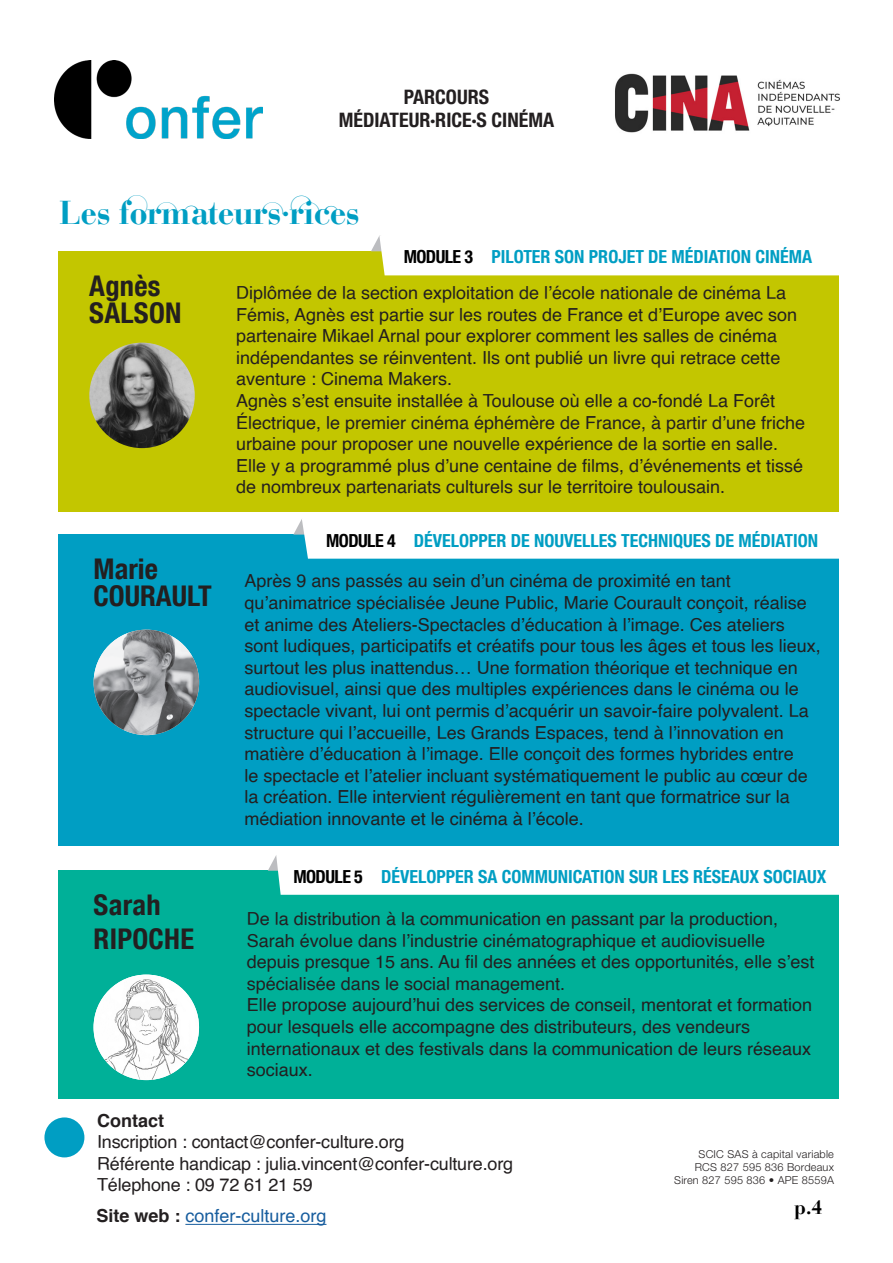
<style>
.page{position:relative;width:893px;height:1263px;background:#fff}
.page>*{position:absolute;margin:0;border:0;box-sizing:border-box;transform-origin:0 0}
.t1{font:700 33px "CO";letter-spacing:-.02em;color:#009ec3}
.List_Paragraph{font:700 condensed 28.5px/27px "Helvetica Neue LT";letter-spacing:.01em;color:#231f20}
.t2{font:700 condensed 19.95px/23.9px "Helvetica Neue LT";color:#231f20;text-align:center}
.t3{font:700 19.5px "CO";color:#000}
.List_Paragraph-2{font:18px/21.6px "Helvetica";color:#231f20}
.List_Paragraph-3{font:700 condensed 18px "Helvetica Neue LT";color:#009ec3}
.t4{font:18px "Helvetica";color:#175d9e}
.t5{font:700 condensed 18px "Helvetica Neue LT";letter-spacing:-.03em;color:#000}
.t6{font:700 18px "Helvetica";color:#231f20}
.t7{font:300 10.95px/13px "Helvetica Neue LT";letter-spacing:.02em;color:#231f20;text-align:right}
.s1{font-weight:700;color:#231f20}
</style>
<div class="page">
<div style="left:44px;top:1117px;width:40px;height:40px;background:#009ec3;border-radius:50%"></div>
<hr style="left:185px;top:1224px;width:141px;height:1px;background:#175d9e">
<img style="left:615px;top:73px;width:225px;height:60px">
<img style="left:54px;top:60px;width:209px;height:78px">
<div style="left:59px;top:251px;width:780px;height:260px;background:#c3c600"></div>
<img style="left:89px;top:343px;width:106px;height:105px;border-radius:53px">
<div style="left:59px;top:871px;width:780px;height:228px;background:#00b098"></div>
<img style="left:94px;top:974px;width:105px;height:106px;border-radius:53px">
<div style="left:371px;top:236px;width:468px;height:39px;background:#fff"></div>
<div style="left:268px;top:855px;width:571px;height:40px;background:#fff"></div>
<div style="left:59px;top:535px;width:780px;height:311px;background:#009ec3"></div>
<img style="left:94px;top:630px;width:105px;height:105px;border-radius:53px">
<div style="left:293px;top:519px;width:546px;height:40px;background:#fff"></div>
<p class="t2" style="left:339px;top:84px;width:217px">PARCOURS<br>MÉDIATEUR·RICE·S CINÉMA</p>
<p class="t1" style="left:59px;top:193px;width:302px">Les formateurs·rices</p>
<p class="t5" style="left:404px;top:246px;width:71px">MODULE 3</p>
<p class="List_Paragraph-3" style="left:491px;top:246px;width:322px">PILOTER SON PROJET DE MÉDIATION CINÉMA</p>
<p class="List_Paragraph" style="left:89px;top:272px;width:94px">Agnès<br>SALSON</p>
<p class="List_Paragraph" style="left:94px;top:555px;width:120px">Marie<br>COURAULT</p>
<p class="List_Paragraph" style="left:94px;top:887px;width:102px;line-height:34.2px">Sarah<br>RIPOCHE</p>
<p class="List_Paragraph-2" style="left:236px;top:282px;width:563px">Diplômée de la section exploitation de l’école nationale de cinéma La Fémis, Agnès est partie sur les routes de France et d’Europe avec son partenaire Mikael Arnal pour explorer comment les salles de cinéma indépendantes se réinventent. Ils ont publié un livre qui retrace cette aventure : Cinema Makers.</p>
<p class="List_Paragraph-2" style="left:236px;top:390px;width:571px">Agnès s’est ensuite installée à Toulouse où elle a co-fondé La Forêt Électrique, le premier cinéma éphémère de France, à partir d’une friche urbaine pour proposer une nouvelle expérience de la sortie en salle.<br>Elle y a programmé plus d’une centaine de films, d’événements et tissé de nombreux partenariats culturels sur le territoire toulousain.</p>
<p class="t5" style="left:326px;top:529px;width:71px">MODULE 4</p>
<p class="List_Paragraph-3" style="left:414px;top:529px;width:406px">DÉVELOPPER DE NOUVELLES TECHNIQUES DE MÉDIATION</p>
<p class="List_Paragraph-2" style="left:245px;top:571px;width:578px">Après 9 ans passés au sein d’un cinéma de proximité en tant qu’animatrice spécialisée Jeune Public, Marie Courault conçoit, réalise et anime des Ateliers-Spectacles d’éducation à l’image. Ces ateliers sont ludiques, participatifs et créatifs pour tous les âges et tous les lieux, surtout les plus inattendus… Une formation théorique et technique en audiovisuel, ainsi que des multiples expériences dans le cinéma ou le spectacle vivant, lui ont permis d’acquérir un savoir-faire polyvalent. La structure qui l’accueille, Les Grands Espaces, tend à l’innovation en matière d’éducation à l’image. Elle conçoit des formes hybrides entre<br>le spectacle et l’atelier incluant systématiquement le public au cœur de la création. Elle intervient régulièrement en tant que formatrice sur la médiation innovante et le cinéma à l’école.</p>
<p class="t5" style="left:293px;top:865px;width:71px">MODULE 5</p>
<p class="List_Paragraph-3" style="left:381px;top:865px;width:447px">DÉVELOPPER SA COMMUNICATION SUR LES RÉSEAUX SOCIAUX</p>
<p class="List_Paragraph-2" style="left:247px;top:908px;width:569px">De la distribution à la communication en passant par la production, Sarah évolue dans l’industrie cinématographique et audiovisuelle depuis presque 15 ans. Au fil des années et des opportunités, elle s’est spécialisée dans le social management.</p>
<p class="List_Paragraph-2" style="left:247px;top:995px;width:567px">Elle propose aujourd’hui des services de conseil, mentorat et formation pour lesquels elle accompagne des distributeurs, des vendeurs internationaux et des festivals dans la communication de leurs réseaux sociaux.</p>
<p class="t6" style="left:97px;top:1106px;width:68px">Contact</p>
<p class="List_Paragraph-2" style="left:97px;top:1132px;width:418px">Inscription : contact@confer-culture.org<br>Référente handicap : julia.vincent@confer-culture.org<br>Télephone : 09 72 61 21 59</p>
<p class="t4" style="left:96px;top:1202px;width:232px"><span class="s1">Site web :</span> confer-culture.org</p>
<p class="t7" style="left:674px;top:1147px;width:161px">SCIC SAS à capital variable<br>RCS 827 595 836 Bordeaux<br>Siren 827 595 836 • APE 8559A</p>
<p class="t3" style="left:794px;top:1196px;width:30px">p.4</p>
</div>
